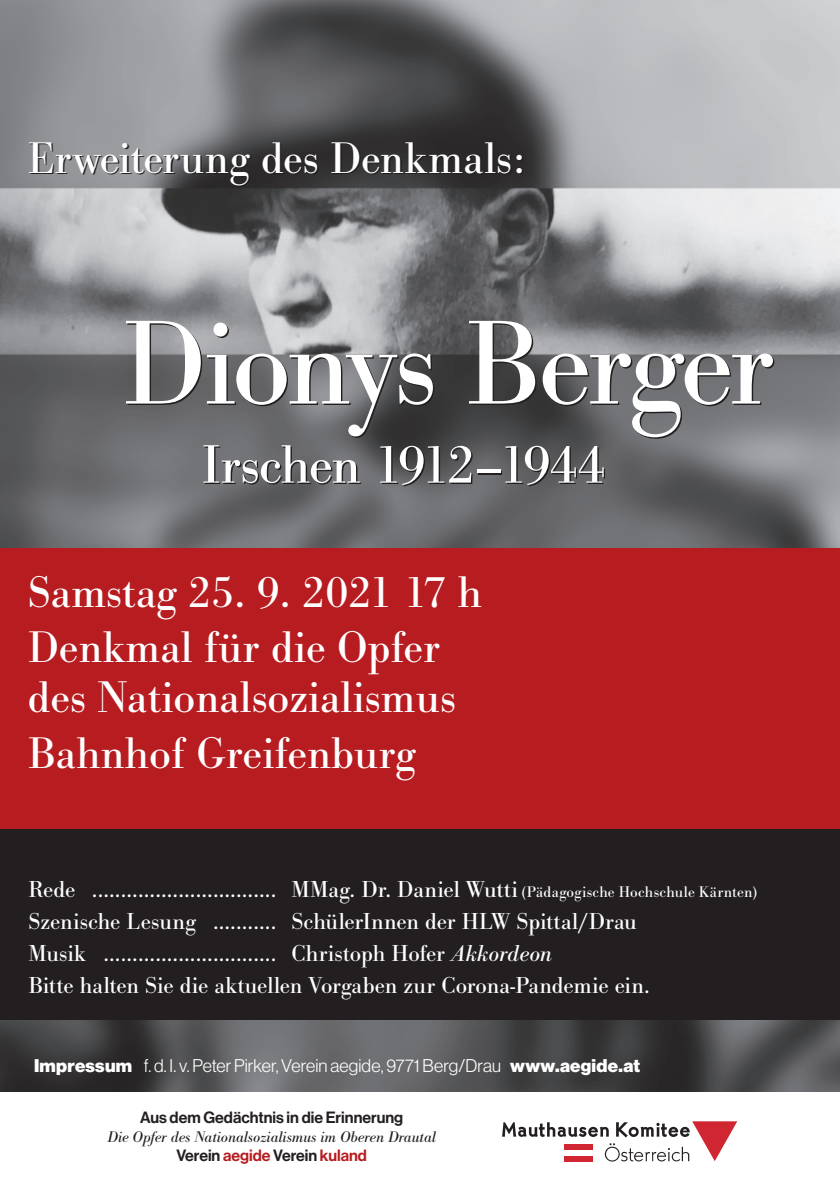
<style>
.page{position:relative;width:840px;height:1191px;background:#fff}
.page>*{position:absolute;margin:0;border:0;box-sizing:border-box;transform-origin:0 0}
.t1{font:124px "Bodoni Antiqua T";letter-spacing:-.035em;color:#fff}
.t2{font:56px "Bodoni Antiqua T";letter-spacing:-.025em;color:#fff}
.t3{font:46px/54.8px "Bodoni Antiqua T";color:#fff}
.t4{font:24px/32px "Bodoni Antiqua T";color:#fff}
.t5{font:18px "N Haas Grotesk DS Pro 45 Lt";letter-spacing:.005em;color:#fff}
.t6{font:16px "N Haas Grotesk DS Pro 65 Md";color:#231f20}
.t7{font:italic 16px "Bodoni Antiqua T";color:#231f20}
.s1{font-size:16px}
.s2{font-style:italic}
.s3{font-family:"N Haas Grotesk DS Pro 95 Blk"}
.s4{color:#b71c20}
</style>
<div class="page">
<img style="left:0;top:0;width:839px;height:1092px">
<div style="left:0;top:548px;width:839px;height:299px;background:#b71c20"></div>
<div style="left:0;top:829px;width:839px;height:191px;background:#231f20"></div>
<svg style="left:502px;top:1121px;width:234px;height:40px"></svg>
<div style="left:564px;top:1144px;width:29px;height:17px;background:#cf2631"></div>
<div style="left:564px;top:1150px;width:29px;height:5px;background:#fff"></div>
<h3 class="t3" style="left:28px;top:130px;width:498px">Erweiterung des Denkmals:</h3>
<h1 class="t1" style="left:122px;top:290px;width:653px">Dionys Berger</h1>
<h2 class="t2" style="left:201px;top:431px;width:405px">Irschen 1912–1944</h2>
<h3 class="t3" style="left:28px;top:565px;width:455px">Samstag 25. 9. 2021 17 h<br>Denkmal für die Opfer</h3>
<h3 class="t3" style="left:28px;top:669px;width:429px;line-height:56px">des Nationalsozialismus<br>Bahnhof Greifenburg</h3>
<p class="t4" style="left:28px;top:873px;width:729px">Rede ................................ MMag. Dr. Daniel Wutti <span class="s1">(Pädagogische Hochschule Kärnten)<br></span>Szenische Lesung ........... SchülerInnen der HLW Spittal/Drau<br>Musik .............................. Christoph Hofer <span class="s2">Akkordeon<br></span>Bitte halten Sie die aktuellen Vorgaben zur Corona-Pandemie ein.</p>
<p class="t5" style="left:34px;top:1055px;width:607px"><span class="s3">Impressum</span> f. d. I. v. Peter Pirker, Verein aegide, 9771 Berg/Drau <span class="s3">www.aegide.at</span></p>
<p class="t6" style="left:140px;top:1108px;width:264px">Aus dem Gedächtnis in die Erinnerung</p>
<p class="t7" style="left:107px;top:1127px;width:330px">Die Opfer des Nationalsozialismus im Oberen Drautal</p>
<p class="t6" style="left:176px;top:1146px;width:192px">Verein <span class="s4">aegide</span> Verein <span class="s4">kuland</span></p>
</div>
